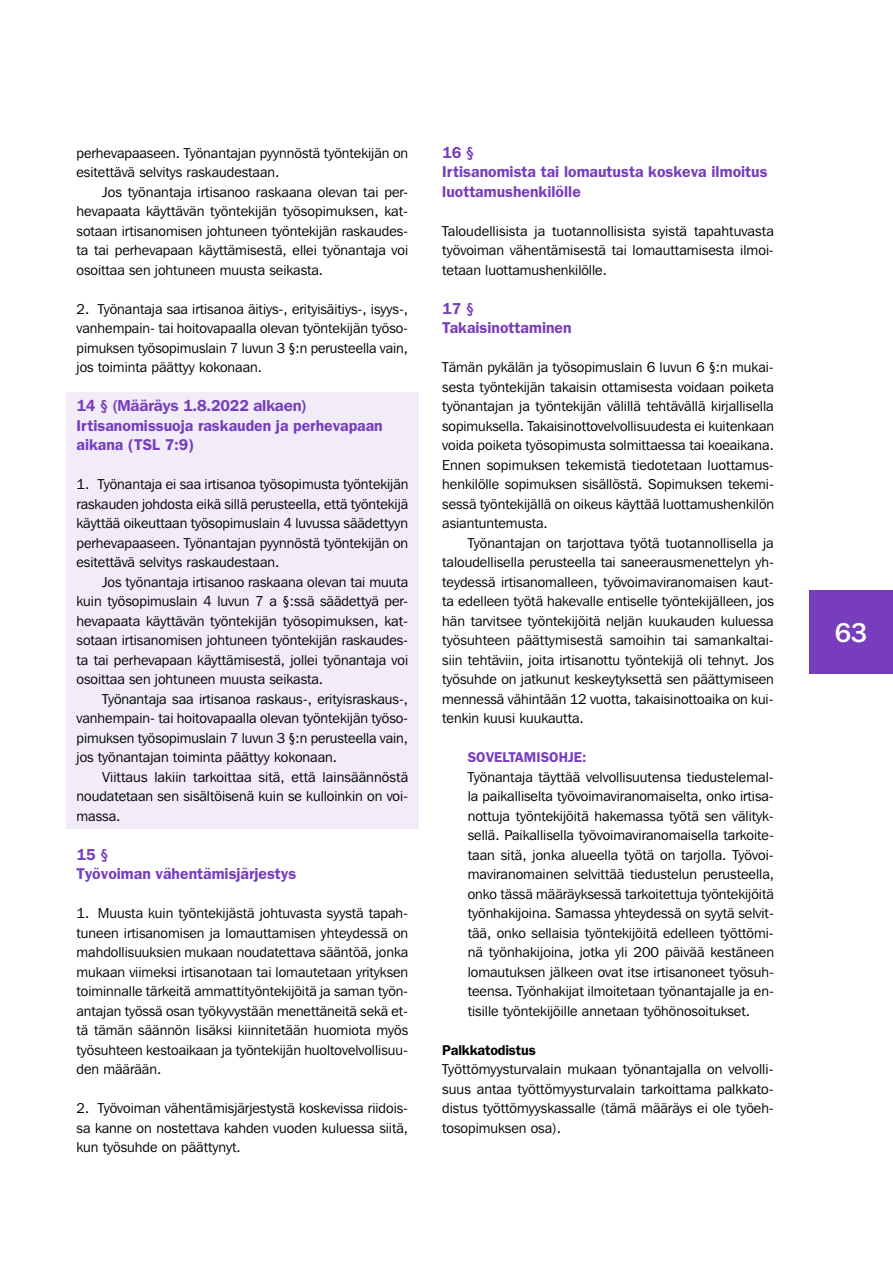
<style>
.page{position:relative;width:893px;height:1263px;background:#fff}
.page>*{position:absolute;margin:0;border:0;box-sizing:border-box;transform-origin:0 0}
.t1{font:500 27px "Franklin Gothic IT Cby BT";color:#fff}
.t2{font:600 15.75px/19.5px "Franklin Gothic";color:#773dbd}
.t3{font:600 15.75px "Franklin Gothic IT Cby BT";letter-spacing:-.01em;color:#773dbd}
.t4{font:14.25px/19.5px "Franklin Gothic IT Cby BT";color:#000;text-align:justify}
.t5{font:600 14.25px "Franklin Gothic";color:#773dbd}
.t6{font:600 14.25px "Franklin Gothic";letter-spacing:-.01em;color:#000}
</style>
<div class="page">
<div style="left:809px;top:590px;width:84px;height:83px;background:#773dbd"></div>
<div style="left:66px;top:392px;width:353px;height:437px;background:#f1ecf8"></div>
<p class="t4" style="left:77px;top:143px;width:333px">perhevapaaseen. Työnantajan pyynnöstä työntekijän on esitettävä selvitys raskaudestaan.</p>
<p class="t4" style="left:77px;top:182px;width:333px;text-indent:26px">Jos työnantaja irtisanoo raskaana olevan tai per&shy;hevapaata käyttävän työntekijän työsopimuksen, kat&shy;sotaan irtisanomisen johtuneen työntekijän raskaudes&shy;ta tai perhevapaan käyttämisestä, ellei työnantaja voi osoittaa sen johtuneen muusta seikasta.</p>
<p class="t4" style="left:77px;top:299px;width:333px">2. Työnantaja saa irtisanoa äitiys-, erityisäitiys-, isyys-, vanhempain- tai hoitovapaalla olevan työntekijän työso&shy;pimuksen työsopimuslain 7 luvun 3 §:n perusteella vain, jos toiminta päättyy kokonaan.</p>
<p class="t3" style="left:77px;top:396px;width:232px">14 § (Määräys 1.8.2022 alkaen)</p>
<p class="t2" style="left:77px;top:416px;width:308px">Irtisanomissuoja raskauden ja perhevapaan aikana (TSL 7:9)</p>
<p class="t4" style="left:77px;top:474px;width:333px">1. Työnantaja ei saa irtisanoa työsopimusta työntekijän raskauden johdosta eikä sillä perusteella, että työntekijä käyttää oikeuttaan työsopimuslain 4 luvussa säädettyyn perhevapaaseen. Työnantajan pyynnöstä työntekijän on esitettävä selvitys raskaudestaan.</p>
<p class="t4" style="left:77px;top:572px;width:333px;text-indent:26px">Jos työnantaja irtisanoo raskaana olevan tai muuta kuin työsopimuslain 4 luvun 7 a §:ssä säädettyä per&shy;hevapaata käyttävän työntekijän työsopimuksen, kat&shy;sotaan irtisanomisen johtuneen työntekijän raskaudes&shy;ta tai perhevapaan käyttämisestä, jollei työnantaja voi osoittaa sen johtuneen muusta seikasta.</p>
<p class="t4" style="left:77px;top:689px;width:333px;text-indent:26px">Työnantaja saa irtisanoa raskaus-, erityisraskaus-, vanhempain- tai hoitovapaalla olevan työntekijän työso&shy;pimuksen työsopimuslain 7 luvun 3 §:n perusteella vain, jos työnantajan toiminta päättyy kokonaan.</p>
<p class="t4" style="left:77px;top:767px;width:333px;text-indent:26px">Viittaus lakiin tarkoittaa sitä, että lainsäännöstä noudatetaan sen sisältöisenä kuin se kulloinkin on voi&shy;massa.</p>
<p class="t3" style="left:77px;top:844px;width:33px">15 §</p>
<p class="t2" style="left:77px;top:864px;width:221px">Työvoiman vähentämisjärjestys</p>
<p class="t4" style="left:77px;top:903px;width:333px">1. Muusta kuin työntekijästä johtuvasta syystä tapah&shy;tuneen irtisanomisen ja lomauttamisen yhteydessä on mahdollisuuksien mukaan noudatettava sääntöä, jonka mukaan viimeksi irtisanotaan tai lomautetaan yrityksen toiminnalle tärkeitä ammattityöntekijöitä ja saman työn&shy;antajan työssä osan työkyvystään menettäneitä sekä et&shy;tä tämän säännön lisäksi kiinnitetään huomiota myös työsuhteen kestoaikaan ja työntekijän huoltovelvollisuu&shy;den määrään.</p>
<p class="t4" style="left:77px;top:1098px;width:333px">2. Työvoiman vähentämisjärjestystä koskevissa riidois&shy;sa kanne on nostettava kahden vuoden kuluessa siitä, kun työsuhde on päättynyt.</p>
<p class="t3" style="left:442px;top:142px;width:33px">16 §</p>
<p class="t2" style="left:442px;top:162px;width:327px">Irtisanomista tai lomautusta koskeva ilmoitus luottamushenkilölle</p>
<p class="t4" style="left:442px;top:221px;width:333px">Taloudellisista ja tuotannollisista syistä tapahtuvasta työvoiman vähentämisestä tai lomauttamisesta ilmoi&shy;tetaan luottamushenkilölle.</p>
<p class="t3" style="left:442px;top:298px;width:33px">17 §</p>
<p class="t2" style="left:442px;top:318px;width:131px">Takaisinottaminen</p>
<p class="t4" style="left:442px;top:357px;width:333px">Tämän pykälän ja työsopimuslain 6 luvun 6 §:n mukai&shy;sesta työntekijän takaisin ottamisesta voidaan poiketa työnantajan ja työntekijän välillä tehtävällä kirjallisella sopimuksella. Takaisinottovelvollisuudesta ei kuitenkaan voida poiketa työsopimusta solmittaessa tai koeaikana.<br>Ennen sopimuksen tekemistä tiedotetaan luottamus&shy;henkilölle sopimuksen sisällöstä. Sopimuksen tekemi&shy;sessä työntekijällä on oikeus käyttää luottamushenkilön asiantuntemusta.</p>
<p class="t4" style="left:442px;top:533px;width:333px;text-indent:26px">Työnantajan on tarjottava työtä tuotannollisella ja taloudellisella perusteella tai saneerausmenettelyn yh&shy;teydessä irtisanomalleen, työvoimaviranomaisen kaut&shy;ta edelleen työtä hakevalle entiselle työntekijälleen, jos hän tarvitsee työntekijöitä neljän kuukauden kuluessa työsuhteen päättymisestä samoihin tai samankaltai&shy;siin tehtäviin, joita irtisanottu työntekijä oli tehnyt. Jos työsuhde on jatkunut keskeytyksettä sen päättymiseen mennessä vähintään 12 vuotta, takaisinottoaika on kui&shy;tenkin kuusi kuukautta.</p>
<p class="t5" style="left:468px;top:749px;width:120px">SOVELTAMISOHJE:</p>
<p class="t4" style="left:468px;top:767px;width:308px">Työnantaja täyttää velvollisuutensa tiedustelemal&shy;la paikalliselta työvoimaviranomaiselta, onko irtisa&shy;nottuja työntekijöitä hakemassa työtä sen välityk&shy;sellä. Paikallisella työvoimaviranomaisella tarkoite&shy;taan sitä, jonka alueella työtä on tarjolla. Työvoi&shy;maviranomainen selvittää tiedustelun perusteella, onko tässä määräyksessä tarkoitettuja työntekijöitä työnhakijoina. Samassa yhteydessä on syytä selvit&shy;tää, onko sellaisia työntekijöitä edelleen työttömi&shy;nä työnhakijoina, jotka yli 200 päivää kestäneen lomautuksen jälkeen ovat itse irtisanoneet työsuh&shy;teensa. Työnhakijat ilmoitetaan työnantajalle ja en&shy;tisille työntekijöille annetaan työhönosoitukset.</p>
<p class="t6" style="left:442px;top:1041px;width:95px">Palkkatodistus</p>
<p class="t4" style="left:442px;top:1059px;width:333px">Työttömyysturvalain mukaan työnantajalla on velvolli&shy;suus antaa työttömyysturvalain tarkoittama palkkato&shy;distus työttömyyskassalle (tämä määräys ei ole työeh&shy;tosopimuksen osa).</p>
<h1 class="t1" style="left:835px;top:616px;width:34px">63</h1>
</div>
